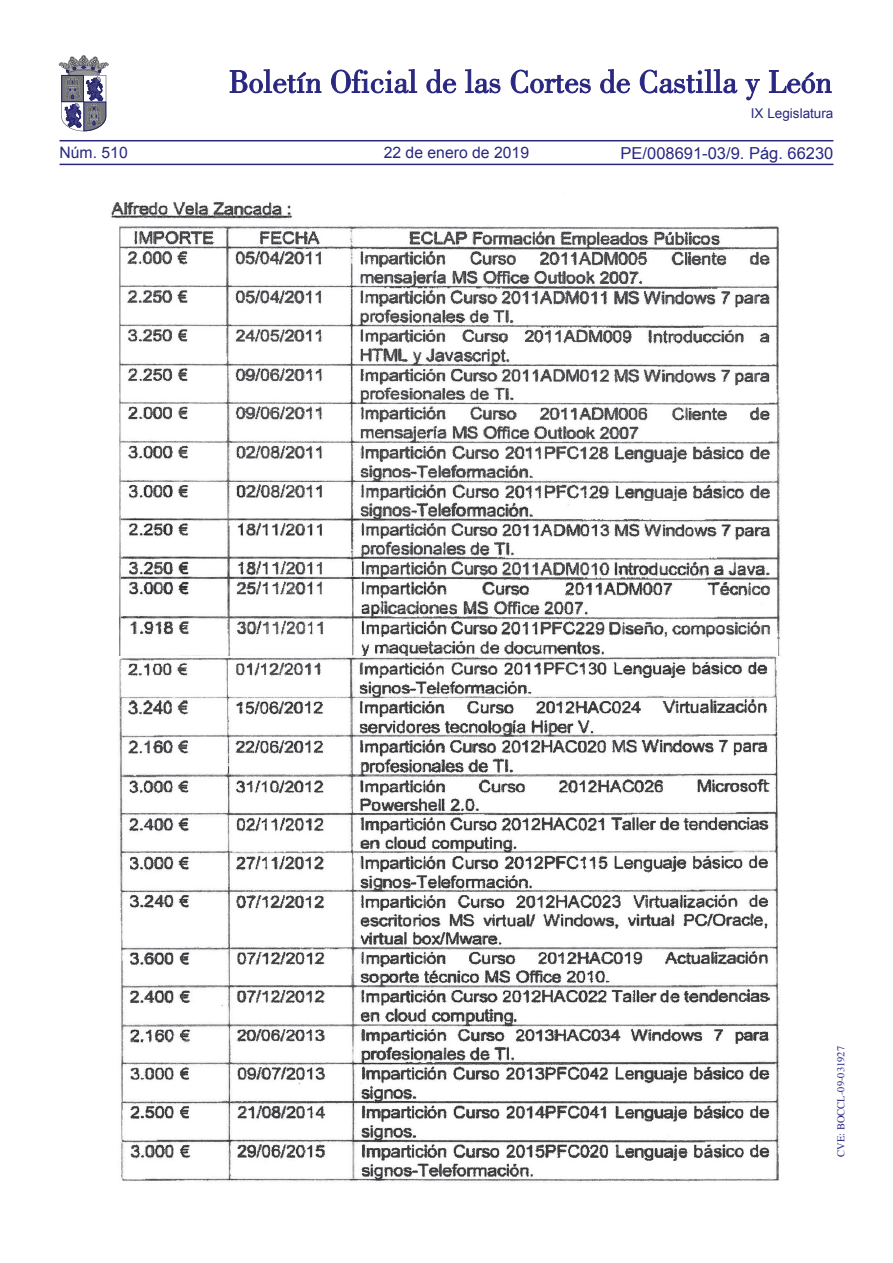
<style>
.page{position:relative;width:893px;height:1263px;background:#fff}
.page>*{position:absolute;margin:0;border:0;box-sizing:border-box;transform-origin:0 0}
.t1{font:16.5px "Arial";color:#292780}
.t2{font:15.75px "Arial";color:#292780}
.t3{font:13.5px "Arial";color:#292780}
.t4{font:10.5px "Times";color:#292780}
</style>
<div class="page">
<hr style="left:60px;top:164px;width:773px;height:1px;background:#292780">
<hr style="left:60px;top:140px;width:773px;height:1px;background:#292780">
<svg style="left:230px;top:69px;width:91px;height:24px"></svg>
<svg style="left:331px;top:69px;width:86px;height:24px"></svg>
<svg style="left:426px;top:69px;width:30px;height:24px"></svg>
<svg style="left:465px;top:69px;width:35px;height:24px"></svg>
<svg style="left:511px;top:70px;width:80px;height:23px"></svg>
<svg style="left:600px;top:69px;width:30px;height:24px"></svg>
<svg style="left:640px;top:69px;width:97px;height:24px"></svg>
<svg style="left:745px;top:79px;width:15px;height:21px"></svg>
<svg style="left:769px;top:70px;width:62px;height:23px"></svg>
<svg style="left:59px;top:55px;width:49px;height:76px"></svg>
<img style="left:111px;top:201px;width:669px;height:455px">
<img style="left:118px;top:656px;width:662px;height:527px">
<p class="t2" style="left:60px;top:142px;width:70px">Núm. 510</p>
<p class="t2" style="left:384px;top:142px;width:147px">22 de enero de 2019</p>
<p class="t3" style="left:751px;top:105px;width:84px">IX Legislatura</p>
<p class="t1" style="left:621px;top:142px;width:214px">PE/008691-03/9. Pág. 66230</p>
<p class="t4" style="left:831px;top:1157px;width:112px;rotate:-90deg">CVE: BOCCL-09-031927</p>
</div>
